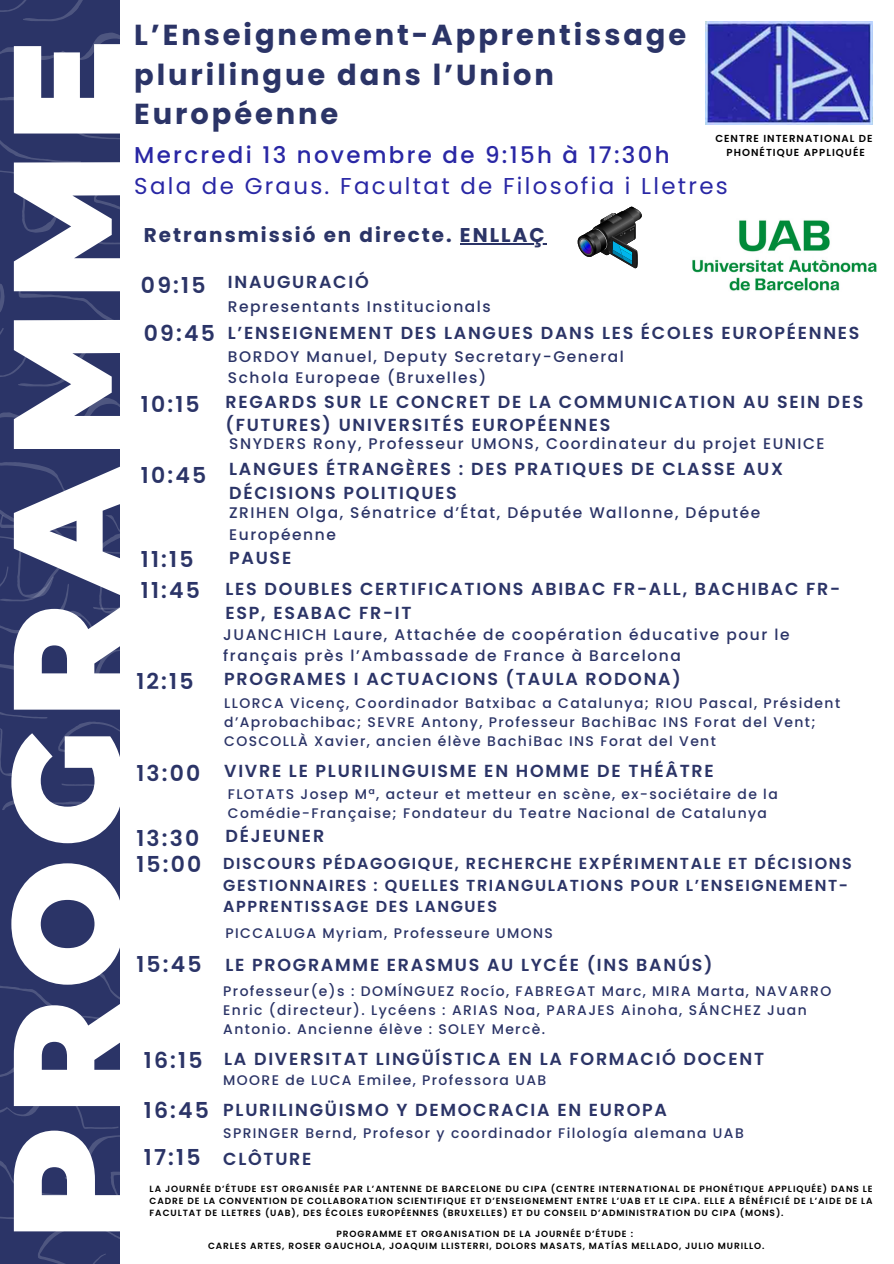
<style>
.page{position:relative;width:894px;height:1264px;background:#fff}
.page>*{position:absolute;margin:0;border:0;box-sizing:border-box;transform-origin:0 0}
.t1{font:900 153.6px "Montserrat";letter-spacing:.075em;color:#fff}
.t2{font:700 28.95px/39.3px "Poppins";letter-spacing:.1em;color:#2b3467}
.t3{font:22.95px "Poppins";letter-spacing:.1em;color:#2927a5}
.t4{font:500 22.95px "Poppins";letter-spacing:.1em;color:#2927a5}
.t5{font:600 21.9px "Poppins";letter-spacing:.1em;color:#2b3467}
.t6{font:700 19.95px "Poppins";letter-spacing:.1em;color:#2b3467}
.t7{font:600 17.4px/23.7px "Poppins";letter-spacing:.1em;color:#2b3467}
.t8{font:600 15.9px/21.3px "Poppins";letter-spacing:.1em;color:#2b3467}
.t9{font:500 15.45px/21.3px "Poppins";letter-spacing:.1em;color:#2b3467}
.t10{font:500 13.95px/19.2px "Poppins";letter-spacing:.1em;color:#2b3467}
.t11{font:600 10.2px "Poppins";letter-spacing:.1em;color:#000}
.t12{font:600 9px/12px "Poppins";letter-spacing:.1em;color:#000;text-align:justify}
</style>
<div class="page">
<div style="left:0;top:0;width:119px;height:1004px;background:#2b3467"></div>
<svg style="left:0;top:0;width:120px;height:274px"></svg>
<svg style="left:0;top:282px;width:120px;height:528px"></svg>
<svg style="left:0;top:973px;width:120px;height:47px"></svg>
<svg style="left:0;top:1029px;width:120px;height:234px;background:#2d3668"></svg>
<img style="left:705px;top:21px;width:167px;height:104px">
<img style="left:692px;top:220px;width:185px;height:71px">
<svg style="left:577px;top:206px;width:64px;height:62px"></svg>
<hr style="left:460px;top:243px;width:86px;height:1px;background:#2b3467">
<p class="t1" style="left:-27px;top:1240px;width:1202px;rotate:-90deg">PROGRAMME</p>
<p class="t2" style="left:134px;top:15px;width:553px">L’Enseignement-Apprentissage plurilingue dans l’Union<br>Européenne</p>
<h3 class="t11" style="left:715px;top:131px;width:159px">CENTRE INTERNATIONAL DE</h3>
<h3 class="t4" style="left:134px;top:139px;width:537px">Mercredi 13 novembre de 9:15h à 17:30h</h3>
<h3 class="t11" style="left:726px;top:145px;width:140px">PHONÉTIQUE APPLIQUÉE</h3>
<h3 class="t3" style="left:134px;top:170px;width:595px">Sala de Graus. Facultat de Filosofia i Lletres</h3>
<p class="t6" style="left:144px;top:221px;width:402px">Retransmissió en directe. ENLLAÇ</p>
<h3 class="t5" style="left:141px;top:270px;width:66px">09:15</h3>
<p class="t5" style="left:144px;top:318px;width:73px">09:45</p>
<p class="t5" style="left:141px;top:389px;width:60px">10:15</p>
<h3 class="t5" style="left:141px;top:460px;width:67px">10:45</h3>
<p class="t5" style="left:141px;top:544px;width:54px">11:15</p>
<h3 class="t5" style="left:141px;top:575px;width:61px">11:45</h3>
<p class="t5" style="left:136px;top:665px;width:59px">12:15</p>
<p class="t5" style="left:136px;top:758px;width:65px">13:00</p>
<h3 class="t5" style="left:136px;top:823px;width:64px">13:30</h3>
<p class="t5" style="left:136px;top:848px;width:66px">15:00</p>
<p class="t5" style="left:136px;top:949px;width:67px">15:45</p>
<p class="t7" style="left:228px;top:270px;width:142px">INAUGURACIÓ</p>
<p class="t7" style="left:228px;top:321px;width:633px">L’ENSEIGNEMENT DES LANGUES DANS LES ÉCOLES EUROPÉENNES</p>
<p class="t9" style="left:228px;top:296px;width:264px">Representants Institucionals</p>
<p class="t9" style="left:228px;top:346px;width:397px">BORDOY Manuel, Deputy Secretary-General</p>
<p class="t9" style="left:228px;top:367px;width:260px">Schola Europeae (Bruxelles)</p>
<p class="t7" style="left:225px;top:390px;width:639px">REGARDS SUR LE CONCRET DE LA COMMUNICATION AU SEIN DES (FUTURES) UNIVERSITÉS EUROPÉENNES</p>
<p class="t9" style="left:229px;top:433px;width:596px">SNYDERS Rony, Professeur UMONS, Coordinateur du projet EUNICE</p>
<p class="t7" style="left:229px;top:457px;width:555px">LANGUES ÉTRANGÈRES : DES PRATIQUES DE CLASSE AUX<br>DÉCISIONS POLITIQUES</p>
<h3 class="t9" style="left:229px;top:502px;width:532px">ZRIHEN Olga, Sénatrice d’État, Députée Wallonne, Députée<br>Européenne</h3>
<h3 class="t7" style="left:229px;top:545px;width:64px">PAUSE</h3>
<p class="t7" style="left:225px;top:577px;width:616px">LES DOUBLES CERTIFICATIONS ABIBAC FR-ALL, BACHIBAC FR-<br>ESP, ESABAC FR-IT</p>
<p class="t9" style="left:223px;top:623px;width:567px">JUANCHICH Laure, Attachée de coopération éducative pour le français près l’Ambassade de France à Barcelona</p>
<p class="t7" style="left:224px;top:667px;width:458px">PROGRAMES I ACTUACIONS (TAULA RODONA)</p>
<p class="t10" style="left:224px;top:693px;width:617px">LLORCA Vicenç, Coordinador Batxibac a Catalunya; RIOU Pascal, Président d’Aprobachibac; SEVRE Antony, Professeur BachiBac INS Forat del Vent;<br>COSCOLLÀ Xavier, ancien élève BachiBac INS Forat del Vent</p>
<p class="t7" style="left:224px;top:759px;width:491px">VIVRE LE PLURILINGUISME EN HOMME DE THÉÂTRE</p>
<p class="t10" style="left:228px;top:784px;width:551px">FLOTATS Josep Mª, acteur et metteur en scène, ex-sociétaire de la<br>Comédie-Française; Fondateur du Teatre Nacional de Catalunya</p>
<p class="t7" style="left:225px;top:824px;width:100px">DÉJEUNER</p>
<p class="t8" style="left:223px;top:852px;width:630px">DISCOURS PÉDAGOGIQUE, RECHERCHE EXPÉRIMENTALE ET DÉCISIONS<br>GESTIONNAIRES : QUELLES TRIANGULATIONS POUR L’ENSEIGNEMENT-<br>APPRENTISSAGE DES LANGUES</p>
<h3 class="t10" style="left:225px;top:923px;width:329px">PICCALUGA Myriam, Professeure UMONS</h3>
<p class="t7" style="left:225px;top:952px;width:488px">LE PROGRAMME ERASMUS AU LYCÉE (INS BANÚS)</p>
<p class="t10" style="left:223px;top:981px;width:609px">Professeur(e)s : DOMÍNGUEZ Rocío, FABREGAT Marc, MIRA Marta, NAVARRO<br>Enric (directeur). Lycéens : ARIAS Noa, PARAJES Ainoha, SÁNCHEZ Juan<br>Antonio. Ancienne élève : SOLEY Mercè.</p>
<p class="t7" style="left:224px;top:1047px;width:541px">LA DIVERSITAT LINGÜÍSTICA EN LA FORMACIÓ DOCENT</p>
<p class="t5" style="left:144px;top:1045px;width:60px">16:15</p>
<h3 class="t5" style="left:144px;top:1094px;width:67px">16:45</h3>
<p class="t5" style="left:144px;top:1142px;width:58px">17:15</p>
<p class="t12" style="left:150px;top:1183px;width:724px">LA JOURNÉE D’ÉTUDE EST ORGANISÉE PAR L’ANTENNE DE BARCELONE DU CIPA (CENTRE INTERNATIONAL DE PHONÉTIQUE APPLIQUÉE) DANS LE CADRE DE LA CONVENTION DE COLLABORATION SCIENTIFIQUE ET D’ENSEIGNEMENT ENTRE L’UAB ET LE CIPA. ELLE A BÉNÉFICIÉ DE L’AIDE DE LA FACULTAT DE LLETRES (UAB), DES ÉCOLES EUROPÉENNES (BRUXELLES) ET DU CONSEIL D’ADMINISTRATION DU CIPA (MONS).</p>
<h3 class="t12" style="left:336px;top:1227px;width:298px">PROGRAMME ET ORGANISATION DE LA JOURNÉE D’ÉTUDE :</h3>
<h6 class="t12" style="left:208px;top:1239px;width:558px">CARLES ARTES, ROSER GAUCHOLA, JOAQUIM LLISTERRI, DOLORS MASATS, MATÍAS MELLADO, JULIO MURILLO.</h6>
<p class="t10" style="left:223px;top:1070px;width:324px">MOORE de LUCA Emilee, Professora UAB</p>
<h3 class="t10" style="left:223px;top:1123px;width:522px">SPRINGER Bernd, Profesor y coordinador Filología alemana UAB</h3>
<p class="t7" style="left:223px;top:1098px;width:445px">PLURILINGÜISMO Y DEMOCRACIA EN EUROPA</p>
<h6 class="t7" style="left:223px;top:1146px;width:90px">CLÔTURE</h6>
</div>
